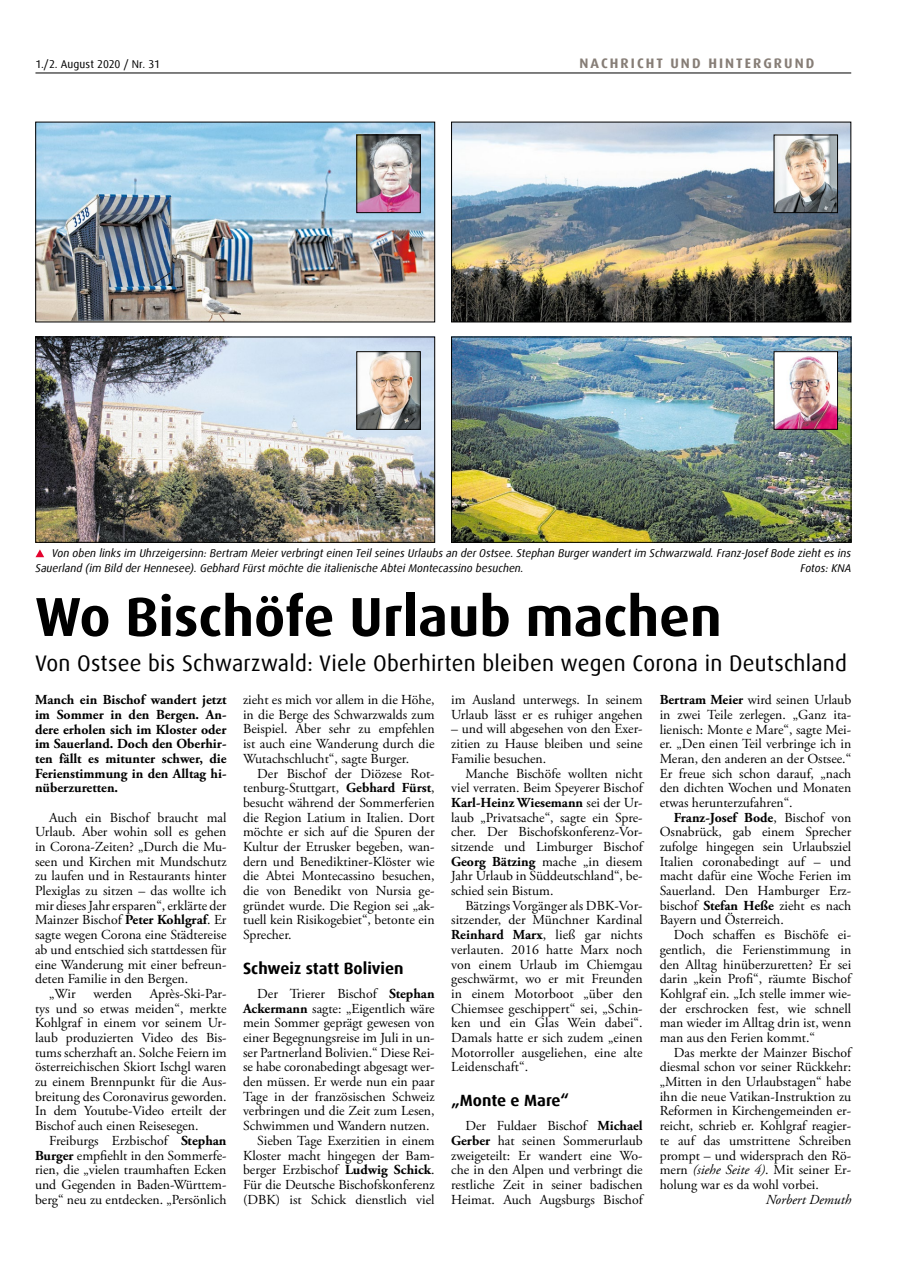
<style>
.page{position:relative;width:908px;height:1276px;background:#fff}
.page>*{position:absolute;margin:0;border:0;box-sizing:border-box;transform-origin:0 0}
.t1{font:700 55px "Dax Offc Pro";color:#000}
.t2{font:22.5px "Dax Offc Pro";letter-spacing:.01em;color:#000}
.t3{font:700 16.25px "Dax Offc Pro";color:#000}
.t4{font:13.75px/14.6px "Adobe Garamond Pro";color:#000;text-align:justify}
.t5{font:700 13.75px/14.6px "Adobe Garamond Pro";color:#000;text-align:justify}
.t6{font:700 13.75px "Dax Offc Pro";letter-spacing:.15em;color:#867d76}
.t7{font:italic 13.75px "Adobe Garamond Pro";color:#000}
.t8{font:italic 11.25px/14.8px "Dax Offc Pro";color:#000}
.t9{font:11.25px "Dax Offc Pro";letter-spacing:.005em;color:#000}
.s1{font-weight:700}
.s2{font-style:italic}
</style>
<div class="page">
<hr style="left:35px;top:73px;width:815px;height:1px;background:#000">
<img style="left:37px;top:124px;width:395px;height:196px">
<img style="left:37px;top:339px;width:395px;height:201px">
<div style="left:35px;top:337px;width:399px;height:205px;border:1px solid #000"></div>
<svg style="left:35px;top:549px;width:9px;height:8px"></svg>
<img style="left:453px;top:124px;width:395px;height:196px">
<div style="left:451px;top:122px;width:399px;height:200px;border:1px solid #000"></div>
<img style="left:453px;top:339px;width:395px;height:201px">
<div style="left:451px;top:337px;width:399px;height:205px;border:1px solid #000"></div>
<img style="left:358px;top:137px;width:60px;height:74px">
<div style="left:356px;top:135px;width:64px;height:78px;border:1px solid #000"></div>
<img style="left:358px;top:353px;width:60px;height:74px">
<div style="left:356px;top:351px;width:64px;height:78px;border:1px solid #000"></div>
<img style="left:775px;top:137px;width:60px;height:74px">
<img style="left:775px;top:353px;width:60px;height:74px">
<p class="t9" style="left:35px;top:56px;width:126px">1./2. August 2020 / Nr. 31</p>
<p class="t6" style="left:579px;top:54px;width:236px">NACHRICHT UND HINTERGRUND</p>
<p class="t8" style="left:35px;top:546px;width:816px;text-indent:16px">Von oben links im Uhrzeigersinn: Bertram Meier verbringt einen Teil seines Urlaubs an der Ostsee. Stephan Burger wandert im Schwarzwald. Franz-Josef Bode zieht es ins<br>Sauerland (im Bild der Hennesee). Gebhard Fürst möchte die italienische Abtei Montecassino besuchen.</p>
<p class="t8" style="left:800px;top:561px;width:52px">Fotos: KNA</p>
<h1 class="t1" style="left:35px;top:581px;width:688px">Wo Bischöfe Urlaub machen</h1>
<h2 class="t2" style="left:35px;top:648px;width:813px">Von Ostsee bis Schwarzwald: Viele Oberhirten bleiben wegen Corona in Deutschland</h2>
<p class="t5" style="left:35px;top:692px;width:193px">Manch ein Bischof wandert jetzt im Sommer in den Bergen. An&shy;dere erholen sich im Kloster oder im Sauerland. Doch den Oberhir&shy;ten fällt es mitunter schwer, die Ferienstimmung in den Alltag hi&shy;nüberzuretten.</p>
<p class="t4" style="left:49px;top:810px;width:179px">Auch ein Bischof braucht mal</p>
<p class="t4" style="left:35px;top:825px;width:193px">Urlaub. Aber wohin soll es gehen</p>
<p class="t4" style="left:35px;top:840px;width:193px">in Corona-Zeiten? „Durch die Mu-</p>
<p class="t4" style="left:35px;top:854px;width:193px">seen und Kirchen mit Mundschutz</p>
<p class="t4" style="left:35px;top:869px;width:193px">zu laufen und in Restaurants hinter</p>
<p class="t4" style="left:35px;top:884px;width:193px">Plexiglas zu sitzen – das wollte ich</p>
<p class="t4" style="left:35px;top:898px;width:193px">mir dieses Jahr ersparen“, erklärte der</p>
<p class="t4" style="left:35px;top:913px;width:193px">Mainzer Bischof <span class="s1">Peter Kohlgraf</span>. Er</p>
<p class="t4" style="left:35px;top:928px;width:193px">sagte wegen Corona eine Städtereise</p>
<p class="t4" style="left:35px;top:942px;width:193px">ab und entschied sich stattdessen für</p>
<p class="t4" style="left:35px;top:957px;width:193px">eine Wanderung mit einer befreun-</p>
<p class="t4" style="left:35px;top:972px;width:154px">deten Familie in den Bergen.</p>
<p class="t4" style="left:49px;top:986px;width:28px">„Wir</p>
<p class="t4" style="left:93px;top:986px;width:40px">werden</p>
<p class="t4" style="left:35px;top:986px;width:193px;text-indent:115px">Après-Ski-Par&shy;tys und so etwas meiden“, merkte Kohlgraf in einem vor seinem Ur&shy;laub produzierten Video des Bis&shy;tums scherzhaft an. Solche Feiern im österreichischen Skiort Ischgl waren zu einem Brennpunkt für die Aus&shy;breitung des Coronavirus geworden.<br>In dem Youtube-Video erteilt der Bischof auch einen Reisesegen.</p>
<p class="t4" style="left:35px;top:1133px;width:193px;text-indent:14px">Freiburgs Erzbischof <span class="s1">Stephan Burger</span> empfiehlt in den Sommerfe&shy;rien, die „vielen traumhaften Ecken und Gegenden in Baden-Württem&shy;berg“ neu zu entdecken. „Persönlich</p>
<p class="t4" style="left:243px;top:693px;width:193px">zieht es mich vor allem in die Höhe, in die Berge des Schwarzwalds zum Beispiel. Aber sehr zu empfehlen ist auch eine Wanderung durch die Wutachschlucht“, sagte Burger.</p>
<p class="t4" style="left:243px;top:766px;width:193px;text-indent:14px">Der Bischof der Diözese Rot&shy;tenburg-Stuttgart, <span class="s1">Gebhard Fürst</span>, besucht während der Sommerferien die Region Latium in Italien. Dort möchte er sich auf die Spuren der Kultur der Etrusker begeben, wan&shy;dern und Benediktiner-Klöster wie die Abtei Montecassino besuchen, die von Benedikt von Nursia ge&shy;gründet wurde. Die Region sei „ak&shy;tuell kein Risikogebiet“, betonte ein Sprecher.</p>
<p class="t3" style="left:243px;top:957px;width:162px">Schweiz statt Bolivien</p>
<p class="t4" style="left:257px;top:986px;width:179px">Der Trierer Bischof <span class="s1">Stephan</span></p>
<p class="t4" style="left:243px;top:1001px;width:193px"><span class="s1">Ackermann</span> sagte: „Eigentlich wäre</p>
<p class="t4" style="left:243px;top:1016px;width:193px">mein Sommer geprägt gewesen von</p>
<p class="t4" style="left:243px;top:1031px;width:193px">einer Begegnungsreise im Juli in un-</p>
<p class="t4" style="left:243px;top:1045px;width:193px">ser Partnerland Bolivien.“ Diese Rei-</p>
<p class="t4" style="left:243px;top:1060px;width:193px">se habe coronabedingt abgesagt wer-</p>
<p class="t4" style="left:243px;top:1075px;width:193px">den müssen. Er werde nun ein paar</p>
<p class="t4" style="left:243px;top:1089px;width:193px">Tage in der französischen Schweiz</p>
<p class="t4" style="left:243px;top:1104px;width:193px">verbringen und die Zeit zum Lesen,</p>
<p class="t4" style="left:243px;top:1119px;width:188px">Schwimmen und Wandern nutzen.</p>
<p class="t4" style="left:257px;top:1133px;width:179px">Sieben Tage Exerzitien in einem</p>
<p class="t4" style="left:243px;top:1148px;width:193px">Kloster macht hingegen der Bam-</p>
<p class="t4" style="left:243px;top:1163px;width:193px">berger Erzbischof <span class="s1">Ludwig Schick</span>.</p>
<p class="t4" style="left:243px;top:1177px;width:193px">Für die Deutsche Bischofskonferenz</p>
<p class="t4" style="left:243px;top:1192px;width:193px">(DBK) ist Schick dienstlich viel</p>
<p class="t4" style="left:451px;top:693px;width:193px">im Ausland unterwegs. In seinem<br>Urlaub lässt er es ruhiger angehen</p>
<p class="t4" style="left:451px;top:722px;width:193px">– und will abgesehen von den Exer&shy;zitien zu Hause bleiben und seine Familie besuchen.</p>
<p class="t4" style="left:451px;top:766px;width:193px;text-indent:14px">Manche Bischöfe wollten nicht viel verraten. Beim Speyerer Bischof <span class="s1">Karl-Heinz Wiesemann</span> sei der Ur&shy;laub „Privatsache“, sagte ein Spre&shy;cher. Der Bischofskonferenz-Vor&shy;sitzende und Limburger Bischof <span class="s1">Georg Bätzing</span> mache „in diesem Jahr Urlaub in Süddeutschland“, be&shy;schied sein Bistum.</p>
<p class="t4" style="left:451px;top:898px;width:193px;text-indent:14px">Bätzings Vorgänger als DBK-Vor&shy;sitzender, der Münchner Kardinal <span class="s1">Reinhard Marx</span>, ließ gar nichts verlauten. 2016 hatte Marx noch von einem Urlaub im Chiemgau geschwärmt, wo er mit Freunden in einem Motorboot „über den Chiemsee geschippert“ sei, „Schin&shy;ken und ein Glas Wein dabei“.<br>Damals hatte er sich zudem „einen Motorroller ausgeliehen, eine alte Leidenschaft“.</p>
<p class="t3" style="left:451px;top:1090px;width:119px">„Monte e Mare“</p>
<p class="t4" style="left:451px;top:1119px;width:193px;text-indent:14px">Der Fuldaer Bischof <span class="s1">Michael Gerber</span> hat seinen Sommerurlaub zweigeteilt: Er wandert eine Wo&shy;che in den Alpen und verbringt die restliche Zeit in seiner badischen Heimat. Auch Augsburgs Bischof</p>
<p class="t4" style="left:659px;top:693px;width:193px"><span class="s1">Bertram Meier</span> wird seinen Urlaub in zwei Teile zerlegen. „Ganz ita&shy;lienisch: Monte e Mare“, sagte Mei&shy;er. „Den einen Teil verbringe ich in Meran, den anderen an der Ostsee.“ Er freue sich schon darauf, „nach den dichten Wochen und Monaten etwas herunterzufahren“.</p>
<p class="t4" style="left:659px;top:810px;width:193px;text-indent:14px"><span class="s1">Franz-Josef Bode</span>, Bischof von Osnabrück, gab einem Sprecher zufolge hingegen sein Urlaubsziel Italien coronabedingt auf – und macht dafür eine Woche Ferien im Sauerland. Den Hamburger Erz&shy;bischof <span class="s1">Stefan Heße</span> zieht es nach Bayern und Österreich.</p>
<p class="t4" style="left:659px;top:928px;width:193px;text-indent:14px">Doch schaffen es Bischöfe ei&shy;gentlich, die Ferienstimmung in den Alltag hinüberzuretten? Er sei darin „kein Profi“, räumte Bischof Kohlgraf ein. „Ich stelle immer wie&shy;der erschrocken fest, wie schnell man wieder im Alltag drin ist, wenn man aus den Ferien kommt.“</p>
<p class="t4" style="left:659px;top:1045px;width:193px;text-indent:14px">Das merkte der Mainzer Bischof diesmal schon vor seiner Rückkehr: „Mitten in den Urlaubstagen“ habe ihn die neue Vatikan-Instruktion zu Reformen in Kirchengemeinden er&shy;reicht, schrieb er. Kohlgraf reagier&shy;te auf das umstrittene Schreiben prompt – und widersprach den Rö&shy;mern <span class="s2">(siehe Seite 4)</span>. Mit seiner Er&shy;holung war es da wohl vorbei.</p>
<p class="t7" style="left:765px;top:1191px;width:87px">Norbert Demuth</p>
</div>
